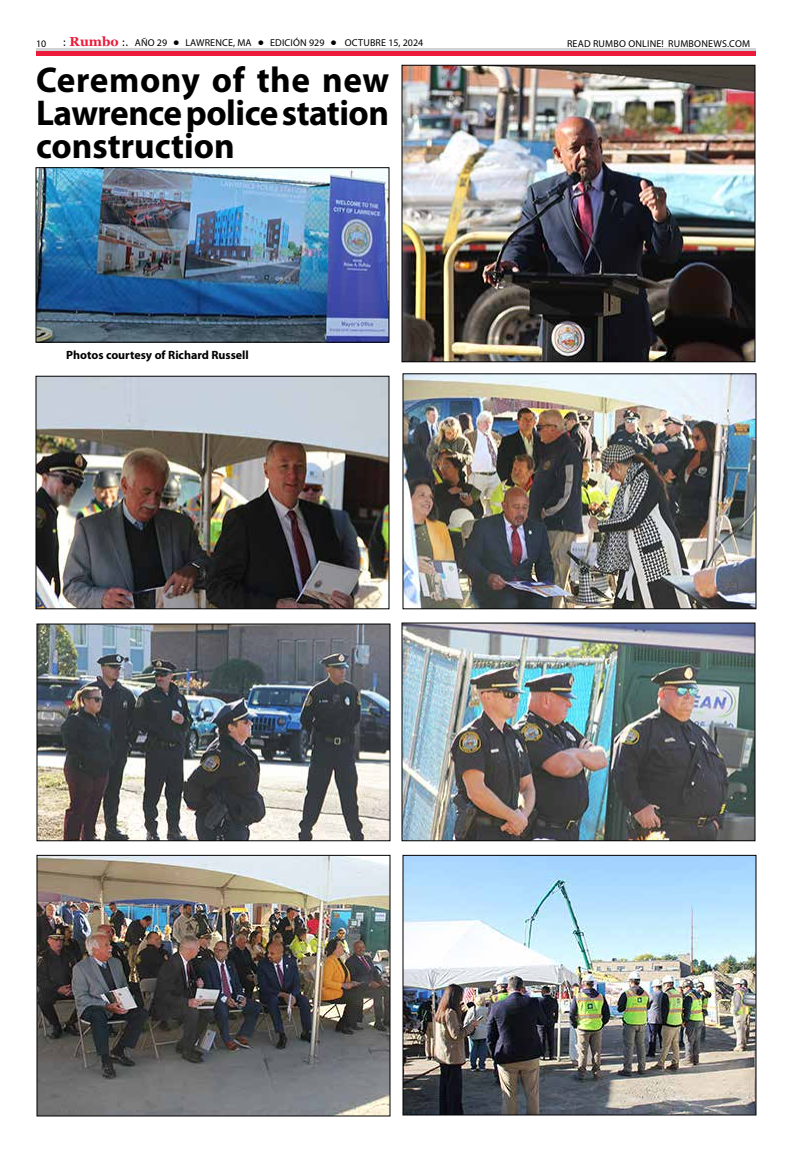
<style>
.page{position:relative;width:792px;height:1152px;background:#fff}
.page>*{position:absolute;margin:0;border:0;box-sizing:border-box;transform-origin:0 0}
.t1{font:700 36px/33px "Myriad Pro";letter-spacing:-.005em;color:#000;text-align:justify}
.t2{font:700 12px "Myriad Pro";color:#000}
.t3{font:10px "Myriad Pro";letter-spacing:.02em;color:#000}
.s1{font-family:"Tahoma"}
.s2{font-family:"Georgia";font-weight:700;font-size:13px;color:#ed1a3b}
.s3{font-family:"Tahoma";font-weight:700;color:#fff}
</style>
<div class="page">
<div style="left:36px;top:51px;width:720px;height:5px;background:#ed1a3b"></div>
<hr style="left:36px;top:48px;width:720px;height:2px;background:#d1d3d4">
<img style="left:38px;top:169px;width:349px;height:171px">
<div style="left:36px;top:167px;width:353px;height:175px;border:1px solid #000"></div>
<img style="left:38px;top:378px;width:349px;height:229px">
<div style="left:36px;top:376px;width:353px;height:233px;border:1px solid #000"></div>
<img style="left:405px;top:376px;width:349px;height:231px">
<div style="left:403px;top:374px;width:353px;height:235px;border:1px solid #000"></div>
<img style="left:39px;top:857px;width:349px;height:257px">
<div style="left:37px;top:855px;width:353px;height:261px;border:1px solid #000"></div>
<img style="left:405px;top:857px;width:349px;height:256px">
<div style="left:403px;top:855px;width:353px;height:260px;border:1px solid #000"></div>
<img style="left:404px;top:625px;width:349px;height:214px">
<div style="left:402px;top:623px;width:353px;height:218px;border:1px solid #000"></div>
<img style="left:39px;top:626px;width:349px;height:213px">
<div style="left:37px;top:624px;width:353px;height:217px;border:1px solid #000"></div>
<img style="left:404px;top:67px;width:349px;height:293px">
<div style="left:402px;top:65px;width:353px;height:297px;border:1px solid #000"></div>
<p class="t3" style="left:36px;top:37px;width:12px">10</p>
<p class="t3" style="left:63px;top:36px;width:362px"><span class="s1">:</span> <span class="s2">Rumbo</span> <span class="s1">:.</span> AÑO 29 <span class="s3">•</span> LAWRENCE, MA <span class="s3">•</span> EDICIÓN 929 <span class="s3">•</span> OCTUBRE 15, 2024</p>
<p class="t3" style="left:567px;top:37px;width:185px">READ RUMBO ONLINE! RUMBONEWS.COM</p>
<h1 class="t1" style="left:36px;top:62px;width:355px">Ceremony of the new Lawrence police station construction</h1>
<p class="t2" style="left:66px;top:348px;width:184px">Photos courtesy of Richard Russell</p>
</div>
